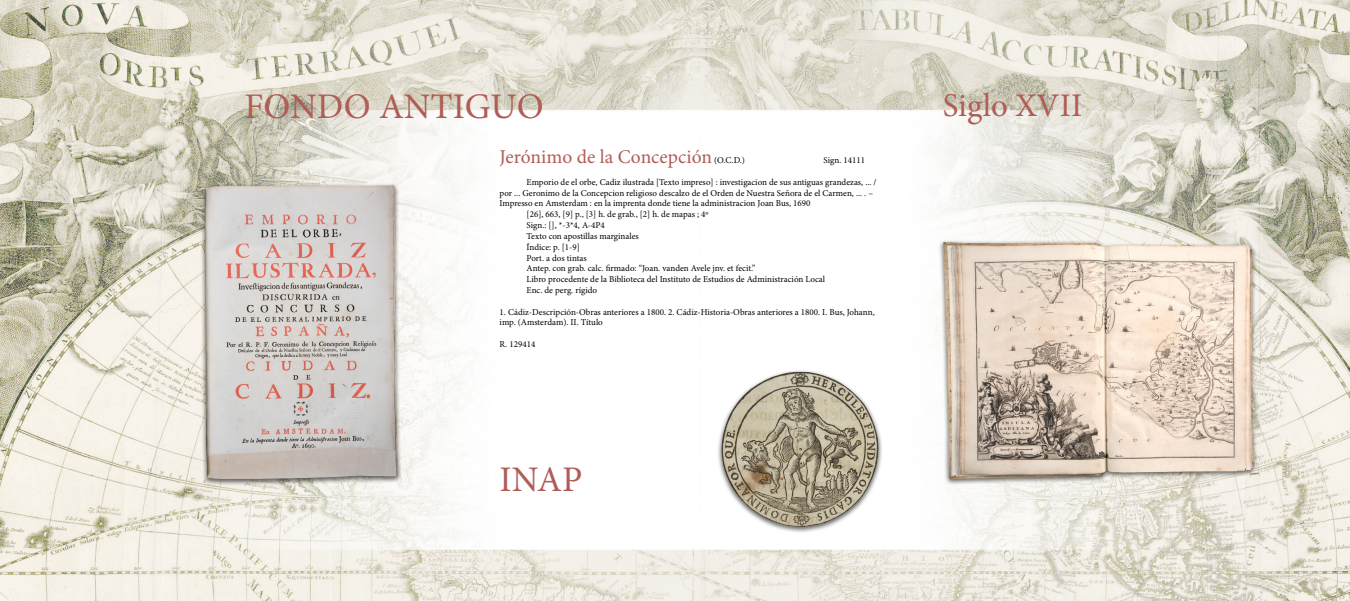
<style>
.page{position:relative;width:1350px;height:601px;background:#fff}
.page>*{position:absolute;margin:0;border:0;box-sizing:border-box;transform-origin:0 0}
.t1{font:36px "Minion Pro";color:#af5d56}
.t2{font:33px "Minion Pro";color:#af5d56}
.t3{font:19.5px "Minion Pro";color:#af5d56}
.t4{font:9px/10.8px "Minion Pro";color:#000}
.s1{font-size:9px;color:#000}
</style>
<div class="page">
<img style="left:0;top:0;width:1350px;height:600px">
<div style="left:201px;top:182px;width:202px;height:303px;background:#000;opacity:.6"></div>
<img style="left:205px;top:185px;width:193px;height:293px">
<div style="left:939px;top:239px;width:319px;height:246px;background:#000;opacity:.6"></div>
<img style="left:943px;top:242px;width:8px;height:115px">
<div style="left:717px;top:369px;width:166px;height:164px;background:#000;opacity:.6"></div>
<img style="left:721px;top:371px;width:160px;height:155px">
<p class="t1" style="left:244px;top:82px;width:301px">FONDO ANTIGUO</p>
<p class="t2" style="left:943px;top:83px;width:141px">Siglo XVII</p>
<p class="t3" style="left:500px;top:144px;width:247px">Jerónimo de la Concepción <span class="s1">(O.C.D.)</span></p>
<p class="t4" style="left:824px;top:155px;width:43px">Sign. 14111</p>
<p class="t4" style="left:500px;top:176px;width:378px;text-indent:27px">Emporio de el orbe, Cadiz ilustrada [Texto impreso] : investigacion de sus antiguas grandezas, ... / por ... Geronimo de la Concepcion religioso descalzo de el Orden de Nuestra Señora de el Carmen, ... . –<br>Impresso en Amsterdam : en la imprenta donde tiene la administracion Joan Bus, 1690</p>
<p class="t4" style="left:527px;top:209px;width:183px">[26], 663, [9] p., [3] h. de grab., [2] h. de mapas ; 4º</p>
<p class="t4" style="left:527px;top:220px;width:80px">Sign.: [], *-3*4, A-4P4</p>
<p class="t4" style="left:527px;top:230px;width:114px">Texto con apostillas marginales</p>
<p class="t4" style="left:527px;top:241px;width:55px">Índice: p. [1-9]</p>
<p class="t4" style="left:527px;top:252px;width:62px">Port. a dos tintas</p>
<p class="t4" style="left:527px;top:263px;width:230px">Antep. con grab. calc. firmado: “Joan. vanden Avele jnv. et fecit.”</p>
<p class="t4" style="left:527px;top:274px;width:300px">Libro procedente de la Biblioteca del Instituto de Estudios de Administración Local</p>
<p class="t4" style="left:527px;top:284px;width:72px">Enc. de perg. rígido</p>
<p class="t4" style="left:500px;top:306px;width:377px">1. Cádiz-Descripción-Obras anteriores a 1800. 2. Cádiz-Historia-Obras anteriores a 1800. I. Bus, Johann, imp. (Amsterdam). II. Título</p>
<p class="t4" style="left:500px;top:338px;width:37px">R. 129414</p>
<p class="t1" style="left:500px;top:454px;width:84px">INAP</p>
</div>
